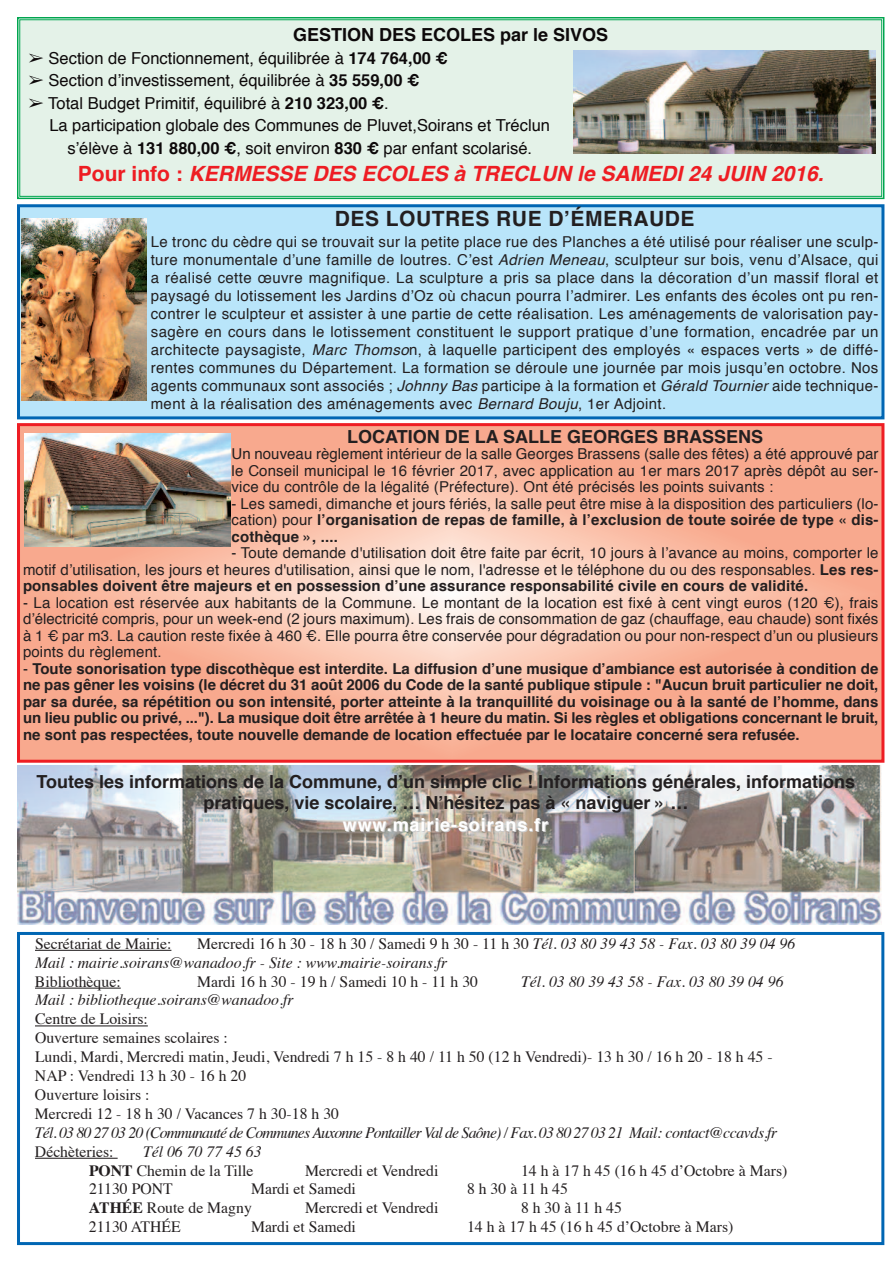
<style>
.page{position:relative;width:893px;height:1263px;background:#fff}
.page>*{position:absolute;margin:0;border:0;box-sizing:border-box;transform-origin:0 0}
.t1{font:italic 700 21px/45.5px "Helvetica";color:#ee1d23}
.t2{font:700 18px/21.6px "Helvetica";color:#231f20;text-align:center}
.t3{font:700 18px "Helvetica";color:#0d090a}
.t4{font:700 18px "Helvetica";letter-spacing:.05em;color:#fff}
.t5{font:16.5px "Helvetica";color:#0d090a}
.t6{font:15.75px/18.9px "Times";color:#231f20}
.t7{font:italic 15.75px/18.9px "Times";color:#231f20}
.t8{font:italic 15.75px "Times";letter-spacing:-.05em;color:#231f20}
.t9{font:15.75px "Times";letter-spacing:.25em;color:#231f20}
.t10{font:15px/18px "Helvetica";letter-spacing:.01em;color:#231f20;text-align:justify}
.t11{font:700 15px/16.5px "Helvetica";color:#231f20;text-align:justify}
.s1{font-family:"MS Gothic"}
.s2{font-weight:700}
.s3{font-style:normal}
.s4{font-style:normal;color:#231f20}
.s5{font-style:italic}
.s6{font-weight:400}
</style>
<div class="page">
<img style="left:18px;top:765px;width:864px;height:159px">
<div style="left:17px;top:932px;width:867px;height:313px;border:3px solid #0166b3"></div>
<hr style="left:35px;top:950px;width:136px;height:1px;background:#231f20">
<hr style="left:35px;top:987px;width:86px;height:2px;background:#231f20">
<hr style="left:35px;top:1025px;width:113px;height:1px;background:#231f20">
<hr style="left:35px;top:1158px;width:83px;height:1px;background:#231f20">
<div style="left:20px;top:20px;width:861px;height:176px;background:#e4f2e8"></div>
<div style="left:17px;top:17px;width:867px;height:182px;border:2px solid #00a54f"></div>
<div style="left:20px;top:20px;width:862px;height:177px;border:1px solid #00a54f"></div>
<img style="left:573px;top:50px;width:302px;height:103px">
<div style="left:20px;top:207px;width:861px;height:209px;background:#b9e5fa"></div>
<div style="left:17px;top:204px;width:867px;height:215px;border:3px solid #0166b3"></div>
<img style="left:22px;top:219px;width:124px;height:182px">
<svg style="left:21px;top:427px;width:859px;height:332px;background:#f9b8a0"></svg>
<div style="left:17px;top:423px;width:867px;height:340px;border:3px solid #ee1d23"></div>
<img style="left:25px;top:434px;width:205px;height:113px">
<p class="t3" style="left:293px;top:27px;width:317px">GESTION DES ECOLES par le SIVOS</p>
<p class="t5" style="left:28px;top:51px;width:422px"><span class="s1">➢</span> Section de Fonctionnement, équilibrée à <span class="s2">174 764,00 €</span></p>
<p class="t5" style="left:28px;top:73px;width:393px"><span class="s1">➢</span> Section d’investissement, équilibrée à <span class="s2">35 559,00 €</span></p>
<p class="t5" style="left:28px;top:96px;width:363px"><span class="s1">➢</span> Total Budget Primitif, équilibré à <span class="s2">210 323,00 €</span>.</p>
<p class="t5" style="left:49px;top:118px;width:502px">La participation globale des Communes de Pluvet,Soirans et Tréclun</p>
<p class="t5" style="left:67px;top:141px;width:466px">s’élève à <span class="s2">131 880,00 €</span>, soit environ <span class="s2">830 €</span> par enfant scolarisé.</p>
<h1 class="t1" style="left:335px;top:152px;width:490px;text-indent:-257px"><span class="s3">Pour info :</span> KERMESSE DES ECOLES à TRECLUN le SAMEDI 24 JUIN 2016.<br><span class="s4">DES LOUTRES RUE D’ÉMERAUDE</span></h1>
<p class="t10" style="left:151px;top:234px;width:729px">Le tronc du cèdre qui se trouvait sur la petite place rue des Planches a été utilisé pour réaliser une sculp&shy;ture monumentale d’une famille de loutres. C’est <span class="s5">Adrien Meneau</span>, sculpteur sur bois, venu d’Alsace, qui a réalisé cette œuvre magnifique. La sculpture a pris sa place dans la décoration d’un massif floral et paysagé du lotissement les Jardins d’Oz où chacun pourra l’admirer. Les enfants des écoles ont pu ren&shy;contrer le sculpteur et assister à une partie de cette réalisation. Les aménagements de valorisation pay&shy;sagère en cours dans le lotissement constituent le support pratique d’une formation, encadrée par un architecte paysagiste, <span class="s5">Marc Thomso</span>n, à laquelle participent des employés « espaces verts » de diffé&shy;rentes communes du Département. La formation se déroule une journée par mois jusqu’en octobre. Nos agents communaux sont associés ; <span class="s5">Johnny Bas</span> participe à la formation et <span class="s5">Gérald Tournier</span> aide technique&shy;ment à la réalisation des aménagements avec <span class="s5">Bernard Bouju</span>, 1er Adjoint.</p>
<p class="t2" style="left:347px;top:427px;width:417px">LOCATION DE LA SALLE GEORGES BRASSENS</p>
<p class="t10" style="left:232px;top:447px;width:648px;line-height:16.5px">Un nouveau règlement intérieur de la salle Georges Brassens (salle des fêtes) a été approuvé par le Conseil municipal le 16 février 2017, avec application au 1er mars 2017 après dépôt au ser&shy;vice du contrôle de la légalité (Préfecture). Ont été précisés les points suivants :</p>
<p class="t10" style="left:232px;top:496px;width:648px;line-height:16.5px">- Les samedi, dimanche et jours fériés, la salle peut être mise à la disposition des particuliers (lo&shy;cation) pour <span class="s2">l’organisation de repas de famille, à l’exclusion de toute soirée de type « dis&shy;cothèque », ....</span></p>
<p class="t10" style="left:23px;top:546px;width:857px;line-height:16.5px;text-indent:209px">- Toute demande d'utilisation doit être faite par écrit, 10 jours à l’avance au moins, comporter le motif d’utilisation, les jours et heures d'utilisation, ainsi que le nom, l'adresse et le téléphone du ou des responsables. <span class="s2">Les res&shy;ponsables doivent être majeurs et en possession d’une assurance responsabilité civile en cours de validité.</span></p>
<p class="t10" style="left:23px;top:595px;width:857px;line-height:16.5px">- La location est réservée aux habitants de la Commune. Le montant de la location est fixé à cent vingt euros (120 €), frais d’électricité compris, pour un week-end (2 jours maximum). Les frais de consommation de gaz (chauffage, eau chaude) sont fixés à 1 € par m3. La caution reste fixée à 460 €. Elle pourra être conservée pour dégradation ou pour non-respect d’un ou plusieurs points du règlement.</p>
<p class="t11" style="left:23px;top:661px;width:857px"><span class="s6">-</span> Toute sonorisation type discothèque est interdite. La diffusion d’une musique d’ambiance est autorisée à condition de ne pas gêner les voisins (le décret du 31 août 2006 du Code de la santé publique stipule : "Aucun bruit particulier ne doit, par sa durée, sa répétition ou son intensité, porter atteinte à la tranquillité du voisinage ou à la santé de l’homme, dans un lieu public ou privé, ..."). La musique doit être arrêtée à 1 heure du matin. Si les règles et obligations concernant le bruit, ne sont pas respectées, toute nouvelle demande de location effectuée par le locataire concerné sera refusée.</p>
<p class="t2" style="left:37px;top:772px;width:820px">Toutes les informations de la Commune, d’un simple clic ! Informations générales, informations pratiques, vie scolaire, … N’hésitez pas à « naviguer » …</p>
<p class="t4" style="left:343px;top:817px;width:207px">www.mairie-soirans.fr</p>
<p class="t7" style="left:35px;top:935px;width:762px;text-indent:162px"><span class="s3">Mercredi 16 h 30 - 18 h 30 / Samedi 9 h 30 - 11 h 30</span> Tél. 03 80 39 43 58 - Fax. 03 80 39 04 96<br>Mail : mairie.soirans@wanadoo.fr - Site : www.mairie-soirans.fr</p>
<p class="t6" style="left:35px;top:973px;width:87px">Bibliothèque:</p>
<p class="t6" style="left:197px;top:973px;width:283px">Mardi 16 h 30 - 19 h / Samedi 10 h - 11 h 30</p>
<p class="t7" style="left:521px;top:973px;width:264px">Tél. 03 80 39 43 58 - Fax. 03 80 39 04 96</p>
<p class="t7" style="left:35px;top:992px;width:260px">Mail : bibliotheque.soirans@wanadoo.fr</p>
<p class="t6" style="left:35px;top:1011px;width:739px">Centre de Loisirs:<br>Ouverture semaines scolaires :<br>Lundi, Mardi, Mercredi matin, Jeudi, Vendredi 7 h 15 - 8 h 40 / 11 h 50 (12 h Vendredi)- 13 h 30 / 16 h 20 - 18 h 45 - NAP : Vendredi 13 h 30 - 16 h 20<br>Ouverture loisirs :<br>Mercredi 12 - 18 h 30 / Vacances 7 h 30-18 h 30</p>
<p class="t8" style="left:35px;top:1126px;width:744px">Tél. 03 80 27 03 20 (Communauté de Communes Auxonne Pontailler Val de Saône) / Fax. 03 80 27 03 21 Mail: contact@ccavds.fr</p>
<p class="t6" style="left:35px;top:1143px;width:80px">Déchèteries:</p>
<p class="t6" style="left:35px;top:935px;width:138px">Secrétariat de Mairie:</p>
<p class="t6" style="left:89px;top:1143px;width:174px;text-indent:54px"><span class="s5">Tél 06 70 77 45 63<br></span><span class="s2">PONT</span> Chemin de la Tille</p>
<p class="t6" style="left:305px;top:1162px;width:135px">Mercredi et Vendredi</p>
<p class="t6" style="left:521px;top:1162px;width:268px">14 h à 17 h 45 (16 h 45 d’Octobre à Mars)</p>
<p class="t6" style="left:89px;top:1181px;width:85px">21130 PONT</p>
<p class="t6" style="left:251px;top:1181px;width:106px">Mardi et Samedi</p>
<p class="t9" style="left:467px;top:1183px;width:102px">8h30à11h45</p>
<p class="t6" style="left:89px;top:1200px;width:164px"><span class="s2">ATHÉE</span> Route de Magny</p>
<p class="t6" style="left:305px;top:1200px;width:135px">Mercredi et Vendredi</p>
<p class="t9" style="left:521px;top:1201px;width:102px">8h30à11h45</p>
<p class="t6" style="left:89px;top:1219px;width:93px">21130 ATHÉE</p>
<p class="t6" style="left:251px;top:1219px;width:106px">Mardi et Samedi</p>
<p class="t6" style="left:467px;top:1219px;width:268px">14 h à 17 h 45 (16 h 45 d’Octobre à Mars)</p>
</div>
